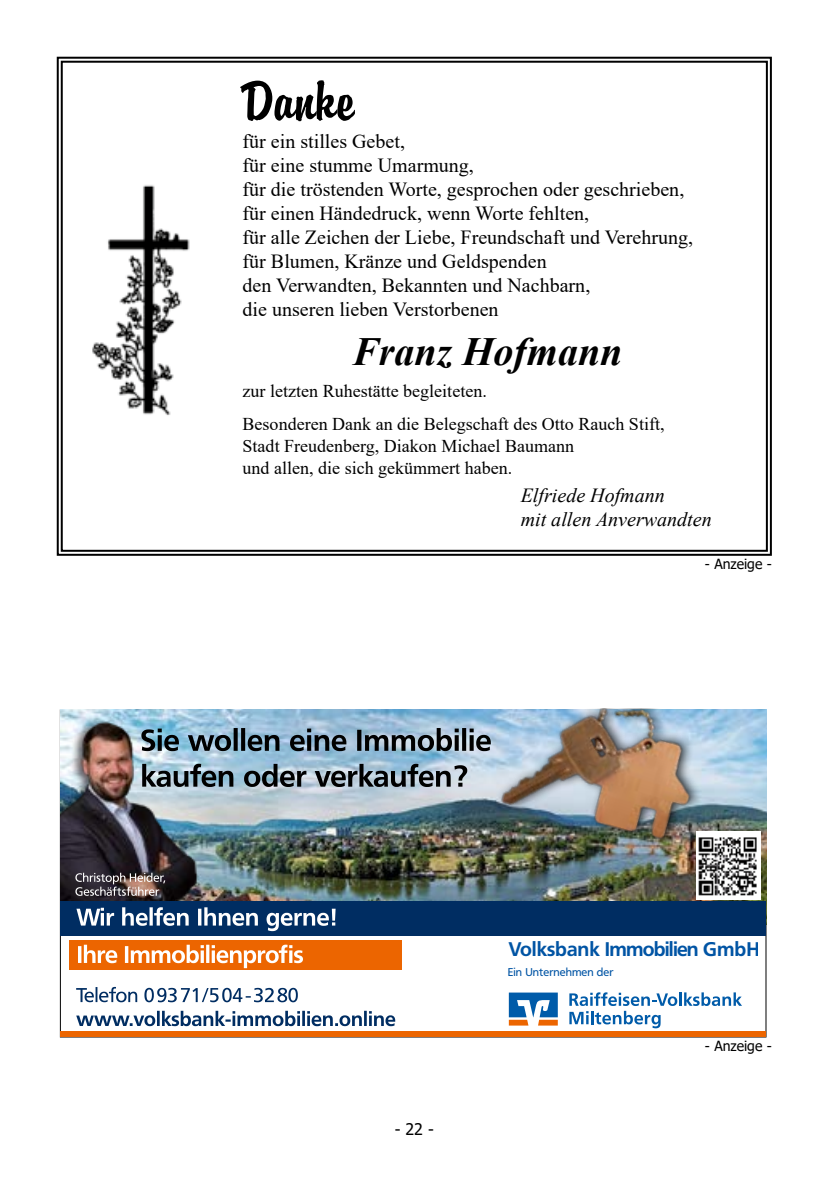
<style>
.page{position:relative;width:840px;height:1191px;background:#fff}
.page>*{position:absolute;margin:0;border:0;box-sizing:border-box;transform-origin:0 0}
.t1{font:60px "Brody D";color:#000}
.t2{font:italic 700 40px "Times New Roman";color:#000}
.t3{font:20px/24px "Times New Roman";color:#000}
.t4{font:italic 20px/24px "Times New Roman";color:#000}
.t5{font:700 19.6px "Frutiger VR";letter-spacing:-.02em;color:#0054a4}
.t6{font:18px/33px "Times New Roman";color:#000}
.t7{font:16px "Tahoma";color:#000}
.t8{font:14px "Tahoma";color:#000}
.t9{font:11.2px "Frutiger VR";letter-spacing:.005em;color:#0054a4}
</style>
<div class="page">
<img style="left:200px;top:710px;width:565px;height:191px">
<div style="left:69px;top:940px;width:332px;height:29px;background:#ec6500"></div>
<svg style="left:508px;top:992px;width:49px;height:33px"></svg>
<svg style="left:569px;top:992px;width:172px;height:36px"></svg>
<svg style="left:78px;top:944px;width:225px;height:24px"></svg>
<svg style="left:76px;top:1010px;width:319px;height:16px"></svg>
<svg style="left:76px;top:987px;width:222px;height:15px"></svg>
<div style="left:60px;top:1031px;width:705px;height:6px;background:#ec6500"></div>
<svg style="left:200px;top:764px;width:267px;height:23px;background:#74838e"></svg>
<svg style="left:200px;top:728px;width:287px;height:23px;background:#687b89"></svg>
<img style="left:696px;top:832px;width:64px;height:67px">
<img style="left:487px;top:709px;width:228px;height:159px">
<img style="left:60px;top:710px;width:140px;height:191px">
<div style="left:60px;top:901px;width:705px;height:35px;background:#002d62"></div>
<svg style="left:76px;top:907px;width:259px;height:24px"></svg>
<svg style="left:75px;top:872px;width:90px;height:24px;background:#6f6364"></svg>
<svg style="left:57px;top:57px;width:714px;height:499px"></svg>
<div style="left:61px;top:61px;width:706px;height:491px;border:2px solid #000"></div>
<img style="left:86px;top:178px;width:116px;height:239px">
<h1 class="t1" style="left:242px;top:68px;width:113px">Danke</h1>
<p class="t3" style="left:242px;top:129px;width:452px">für ein stilles Gebet,<br>für eine stumme Umarmung,<br>für die tröstenden Worte, gesprochen oder geschrieben, für einen Händedruck, wenn Worte fehlten,<br>für alle Zeichen der Liebe, Freundschaft und Verehrung, für Blumen, Kränze und Geldspenden<br>den Verwandten, Bekannten und Nachbarn,<br>die unseren lieben Verstorbenen</p>
<h2 class="t2" style="left:352px;top:324px;width:272px">Franz Hofmann</h2>
<p class="t6" style="left:242px;top:374px;width:423px">zur letzten Ruhestätte begleiteten.<br>Besonderen Dank an die Belegschaft des Otto Rauch Stift,</p>
<p class="t6" style="left:242px;top:434px;width:333px;line-height:22px">Stadt Freudenberg, Diakon Michael Baumann und allen, die sich gekümmert haben.</p>
<p class="t4" style="left:520px;top:483px;width:192px">Elfriede Hofmann<br>mit allen Anverwandten</p>
<p class="t8" style="left:704px;top:555px;width:68px">- Anzeige -</p>
<p class="t5" style="left:508px;top:937px;width:252px">Volksbank Immobilien GmbH</p>
<p class="t9" style="left:507px;top:965px;width:107px">Ein Unternehmen der</p>
<p class="t7" style="left:394px;top:1118px;width:41px">- 22 -</p>
<p class="t8" style="left:704px;top:1037px;width:68px">- Anzeige -</p>
</div>
